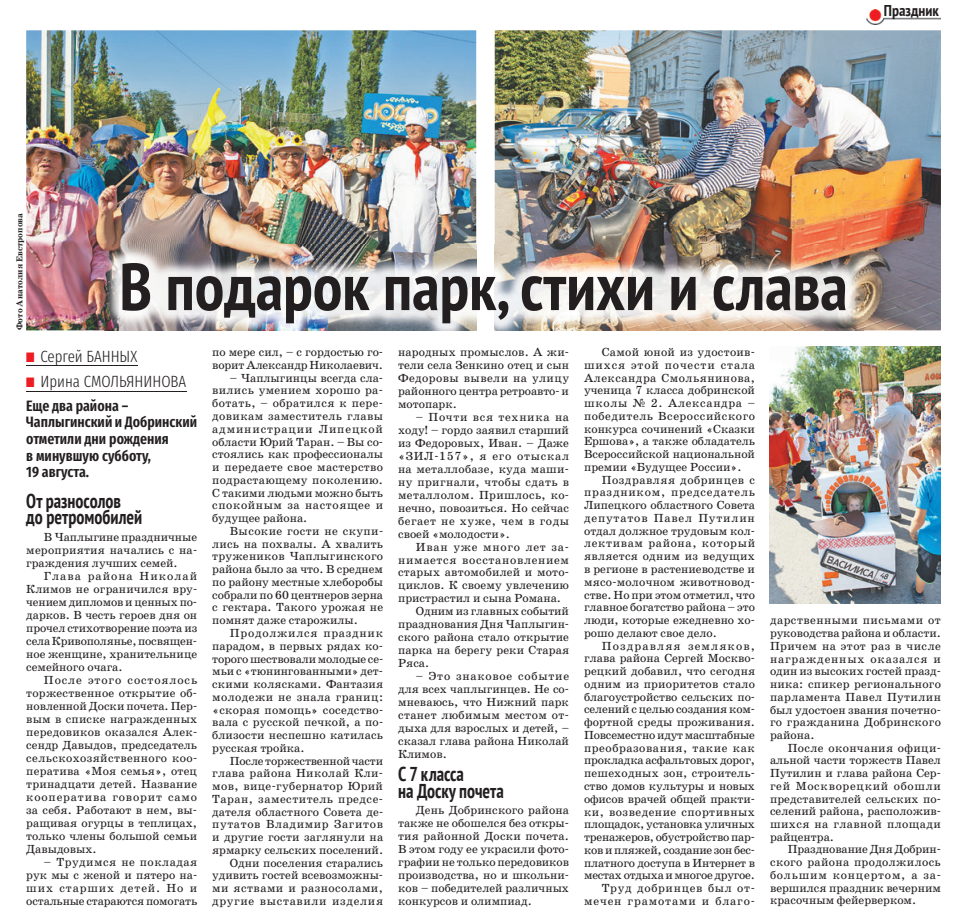
<style>
.page{position:relative;width:962px;height:915px;background:#fff}
.page>*{position:absolute;margin:0;border:0;box-sizing:border-box;transform-origin:0 0}
.t1{font:700 condensed 66.25px "PT Sans";color:#231f20}
.t2{font:700 condensed 20px/16.5px "PT Sans";color:#231f20;scale:.9 1}
.t3{font:300 16.25px "Fira Sans Compressed";color:#231f20}
.t4{font:700 condensed 15.62px "PT Sans";color:#231f20}
.t5{font:600 15px/16.5px "Fira Sans Compressed";color:#231f20}
.t6{font:11.88px/12.8px "School Book C";color:#231f20;text-align:justify}
.t7{font:11.88px "School Book C";letter-spacing:.055em;color:#231f20}
.t8{font:11.88px "School Book C";letter-spacing:.02em;color:#231f20}
.t9{font:11.88px "School Book C";letter-spacing:.06em;color:#231f20}
.t10{font:700 8.75px "School Book C";color:#231f20}
.s1{color:#ee1d23}
</style>
<div class="page">
<img style="left:866px;top:9px;width:74px;height:15px">
<hr style="left:26px;top:365px;width:111px;height:1px;background:#231f20">
<hr style="left:26px;top:391px;width:160px;height:1px;background:#231f20">
<img style="left:494px;top:30px;width:446px;height:300px">
<img style="left:769px;top:347px;width:171px;height:256px">
<img style="left:26px;top:30px;width:450px;height:300px">
<img style="left:104px;top:245px;width:759px;height:86px">
<img style="left:494px;top:245px;width:369px;height:85px">
<img style="left:104px;top:245px;width:372px;height:85px">
<p class="t10" style="left:15px;top:330px;width:119px;rotate:-90deg">Фото Анатолия Евстропова</p>
<h3 class="t4" style="left:883px;top:1px;width:56px">Праздник</h3>
<h1 class="t1" style="left:119px;top:243px;width:729px">В подарок парк, стихи и слава</h1>
<h3 class="t3" style="left:26px;top:345px;width:112px"><span class="s1">■</span> Сергей БАННЫХ</h3>
<h3 class="t3" style="left:26px;top:370px;width:161px"><span class="s1">■</span> Ирина СМОЛЬЯНИНОВА</h3>
<p class="t5" style="left:26px;top:396px;width:172px">Еще два района –<br>Чаплыгинский и Добринский отметили дни рождения<br>в минувшую субботу,<br>19 августа.</p>
<h2 class="t2" style="left:26px;top:492px;width:130px">От разносолов до ретромобилей</h2>
<p class="t6" style="left:26px;top:530px;width:172px;text-indent:18px">В Чаплыгине праздничные мероприятия начались с на&shy;граждения лучших семей.</p>
<p class="t6" style="left:26px;top:569px;width:172px;text-indent:18px">Глава района Николай Климов не ограничился вру&shy;чением дипломов и ценных по&shy;дарков. В честь героев дня он прочел стихотворение поэта из села Кривополянье, посвящен&shy;ное женщине, хранительнице семейного очага.</p>
<p class="t6" style="left:26px;top:673px;width:172px;text-indent:18px">После этого состоялось торжественное открытие об&shy;новленной Доски почета. Пер&shy;вым в списке награжденных передовиков оказался Алек&shy;сендр Давыдов, председатель сельскохозяйственного коо&shy;ператива «Моя семья», отец тринадцати детей. Название кооператива говорит само за себя. Работают в нем, вы&shy;ращивая огурцы в теплицах, только члены большой семьи Давыдовых.</p>
<p class="t6" style="left:26px;top:855px;width:172px;text-indent:18px">– Трудимся не покладая рук мы с женой и пятеро на&shy;ших старших детей. Но и остальные стараются помогать</p>
<p class="t6" style="left:212px;top:346px;width:172px">по мере сил, – с гордостью го&shy;ворит Александр Николаевич.</p>
<p class="t6" style="left:212px;top:371px;width:172px;text-indent:18px">– Чаплыгинцы всегда сла&shy;вились умением хорошо ра&shy;ботать, – обратился к пере&shy;довикам заместитель главы администрации Липецкой области Юрий Таран. – Вы со&shy;стоялись как профессионалы и передаете свое мастерство подрастающему поколению.<br>С такими людьми можно быть спокойным за настоящее и будущее района.</p>
<p class="t6" style="left:212px;top:524px;width:172px;text-indent:18px">Высокие гости не скупи&shy;лись на похвалы. А хвалить тружеников Чаплыгинского района было за что. В среднем по району местные хлеборобы собрали по 60 центнеров зерна с гектара. Такого урожая не помнят даже старожилы.</p>
<p class="t6" style="left:212px;top:626px;width:172px;text-indent:18px">Продолжился праздник парадом, в первых рядах ко&shy;торого шествовали молодые се&shy;мьи с «тюнингованными» дет&shy;скими колясками. Фантазия молодежи не знала границ: «скорая помощь» соседство&shy;вала с русской печкой, а по&shy;близости неспешно катилась русская тройка.</p>
<p class="t6" style="left:212px;top:754px;width:172px;text-align:right">После торжественной части глава района Николай Кли&shy;мов, вице-губернатор Юрий<br>Таран, заместитель предсе&shy;дателя областного Совета де&shy;путатов Владимир Загитов и другие гости заглянули на ярмарку сельских поселений.<br>Одни поселения старались удивить гостей всевозможны&shy;ми яствами и разносолами, другие выставили изделия</p>
<p class="t6" style="left:398px;top:346px;width:172px">народных промыслов. А жи&shy;тели села Зенкино отец и сын Федоровы вывели на улицу районного центра ретроавто- и мотопарк.</p>
<p class="t6" style="left:398px;top:410px;width:172px;text-indent:18px">– Почти вся техника на ходу! – гордо заявил старший из Федоровых, Иван. – Даже «ЗИЛ-157», я его отыскал на металлобазе, куда маши&shy;ну пригнали, чтобы сдать в металлолом. Пришлось, ко&shy;нечно, повозиться. Но сейчас бегает не хуже, чем в годы своей «молодости».</p>
<p class="t9" style="left:416px;top:540px;width:155px">Иван уже много лет за-</p>
<p class="t7" style="left:398px;top:553px;width:172px">нимается восстановлением</p>
<p class="t8" style="left:398px;top:566px;width:172px">старых автомобилей и мото-</p>
<p class="t6" style="left:398px;top:579px;width:172px">циклов. К своему увлечению</p>
<p class="t6" style="left:398px;top:592px;width:164px">пристрастил и сына Романа.</p>
<p class="t6" style="left:416px;top:605px;width:155px">Одним из главных событий</p>
<p class="t6" style="left:398px;top:618px;width:172px">празднования Дня Чаплыгин-</p>
<p class="t6" style="left:398px;top:630px;width:172px">ского района стало открытие</p>
<p class="t6" style="left:398px;top:643px;width:172px">парка на берегу реки Старая</p>
<p class="t6" style="left:398px;top:656px;width:33px">Ряса.</p>
<p class="t6" style="left:398px;top:669px;width:172px;text-indent:18px">– Это знаковое событие для всех чаплыгинцев. Не со&shy;мневаюсь, что Нижний парк станет любимым местом от&shy;дыха для взрослых и детей, – сказал глава района Николай Климов.</p>
<h2 class="t2" style="left:398px;top:765px;width:119px">С 7 класса<br>на Доску почета</h2>
<p class="t6" style="left:398px;top:803px;width:172px;text-indent:18px">День Добринского района также не обошелся без откры&shy;тия районной Доски почета.<br>В этом году ее украсили фото&shy;графии не только передовиков производства, но и школьни&shy;ков – победителей различных конкурсов и олимпиад.</p>
<p class="t6" style="left:584px;top:346px;width:172px;text-indent:18px">Самой юной из удостоив&shy;шихся этой почести стала Александра Смольянинова, ученица 7 класса добринской школы № 2. Александра – победитель Всероссийского конкурса сочинений «Сказки Ершова», а также обладатель Всероссийской национальной премии «Будущее России».</p>
<p class="t6" style="left:584px;top:473px;width:172px;text-indent:18px">Поздравляя добринцев с праздником, председатель Липецкого областного Совета депутатов Павел Путилин отдал должное трудовым кол&shy;лективам района, который является одним из ведущих в регионе в растениеводстве и мясо-молочном животновод&shy;стве. Но при этом отметил, что главное богатство района – это люди, которые ежедневно хо&shy;рошо делают свое дело.</p>
<p class="t6" style="left:584px;top:639px;width:172px;text-align:right">Поздравляя земляков, глава района Сергей Москво&shy;рецкий добавил, что сегодня одним из приоритетов стало благоустройство сельских по&shy;селений с целью создания ком&shy;фортной среды проживания.<br>Повсеместно идут масштабные преобразования, такие как прокладка асфальтовых дорог, пешеходных зон, строитель&shy;ство домов культуры и новых офисов врачей общей практи&shy;ки, возведение спортивных площадок, установка уличных тренажеров, обустройство пар&shy;ков и пляжей, создание зон бес&shy;платного доступа в Интернет в местах отдыха и многое другое.<br>Труд добринцев был от&shy;мечен грамотами и благо-</p>
<p class="t6" style="left:770px;top:614px;width:172px">дарственными письмами от руководства района и области.<br>Причем на этот раз в числе награжденных оказался и один из высоких гостей празд&shy;ника: спикер регионального парламента Павел Путилин был удостоен звания почетно&shy;го гражданина Добринского района.</p>
<p class="t6" style="left:770px;top:741px;width:172px;text-indent:18px">После окончания офици&shy;альной части торжеств Павел Путилин и глава района Сер&shy;гей Москворецкий обошли представителей сельских по&shy;селений района, расположив&shy;шихся на главной площади райцентра.</p>
<p class="t6" style="left:770px;top:842px;width:172px;text-indent:18px">Празднование Дня Добрин&shy;ского района продолжилось большим концертом, а за&shy;вершился праздник вечерним красочным фейерверком.</p>
</div>
